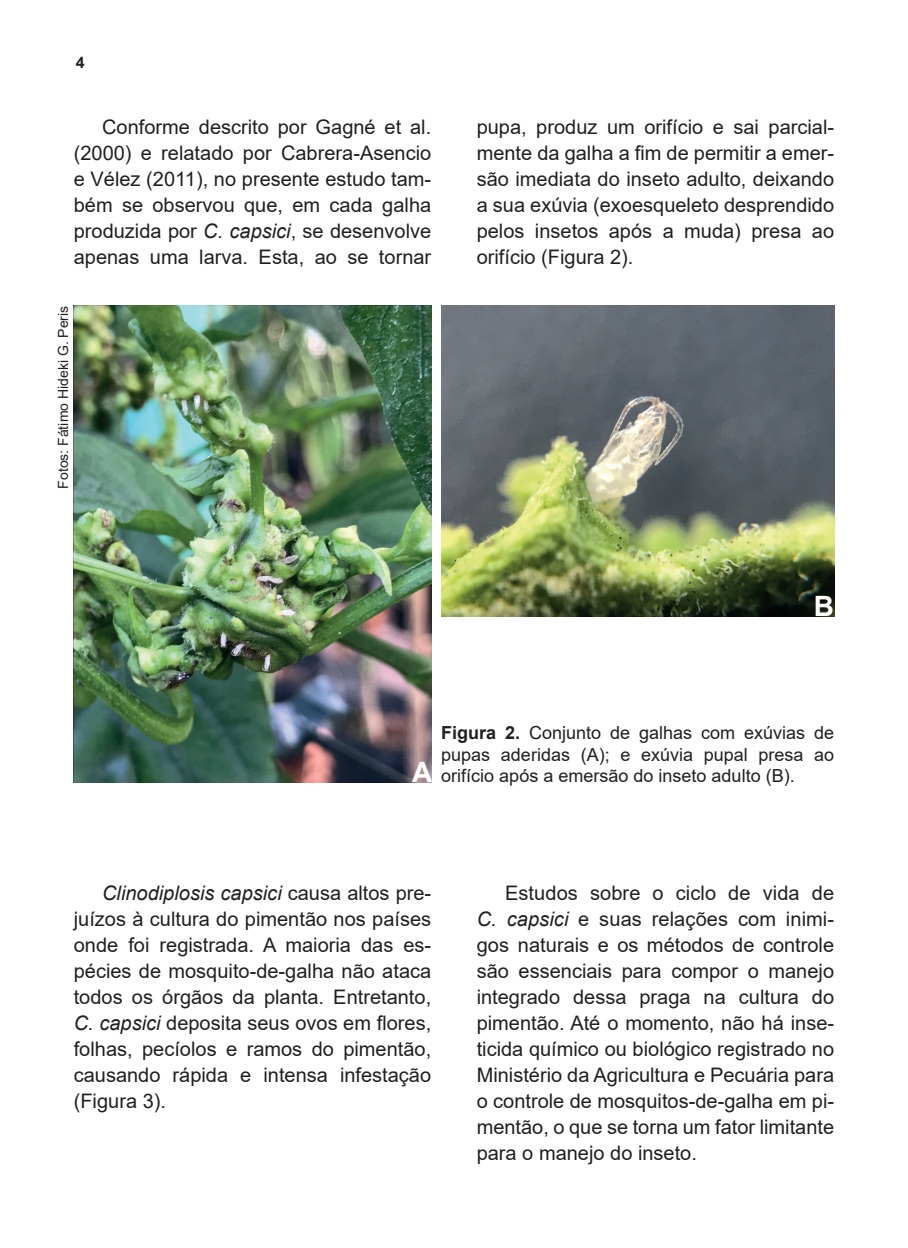
<style>
.page{position:relative;width:908px;height:1248px;background:#fff}
.page>*{position:absolute;margin:0;border:0;box-sizing:border-box;transform-origin:0 0}
.t1{font:700 28px "Arial";color:#fff}
.t2{font:20px/26px "Arial";color:#231f20;text-align:justify}
.t3{font:18px/21.6px "Arial";color:#231f20;text-align:justify}
.t4{font:700 16px "Arial";color:#231f20}
.t5{font:14px "Arial";color:#231f20}
.s1{font-style:italic}
.s2{font-weight:700}
</style>
<div class="page">
<img style="left:74px;top:306px;width:357px;height:476px">
<img style="left:441px;top:306px;width:392px;height:310px">
<p class="t4" style="left:76px;top:51px;width:10px">4</p>
<p class="t2" style="left:74px;top:113px;width:359px;text-indent:28px">Conforme descrito por Gagné et al. (2000) e relatado por Cabrera-Asencio e Vélez (2011), no presente estudo tam&shy;bém se observou que, em cada galha produzida por <span class="s1">C. capsici</span>, se desenvolve apenas uma larva. Esta, ao se tornar</p>
<p class="t2" style="left:476px;top:113px;width:359px">pupa, produz um orifício e sai parcial&shy;mente da galha a fim de permitir a emer&shy;são imediata do inseto adulto, deixando a sua exúvia (exoesqueleto desprendido pelos insetos após a muda) presa ao orifício (Figura 2).</p>
<p class="t5" style="left:53px;top:488px;width:184px;rotate:-90deg">Fotos: Fátimo Hideki G. Peris</p>
<h1 class="t1" style="left:813px;top:586px;width:22px">B</h1>
<h1 class="t1" style="left:412px;top:752px;width:22px">A</h1>
<p class="t3" style="left:441px;top:721px;width:394px"><span class="s2">Figura 2.</span> Conjunto de galhas com exúvias de pupas aderidas (A); e exúvia pupal presa ao orifício após a emersão do inseto adulto (B).</p>
<p class="t2" style="left:74px;top:879px;width:359px;text-indent:28px"><span class="s1">Clinodiplosis capsici</span> causa altos pre&shy;juízos à cultura do pimentão nos países onde foi registrada. A maioria das es&shy;pécies de mosquito-de-galha não ataca todos os órgãos da planta. Entretanto, <span class="s1">C. capsici</span> deposita seus ovos em flores, folhas, pecíolos e ramos do pimentão, causando rápida e intensa infestação (Figura 3).</p>
<p class="t2" style="left:476px;top:879px;width:359px;text-indent:28px">Estudos sobre o ciclo de vida de <span class="s1">C. capsici</span> e suas relações com inimi&shy;gos naturais e os métodos de controle são essenciais para compor o manejo integrado dessa praga na cultura do pimentão. Até o momento, não há inse&shy;ticida químico ou biológico registrado no Ministério da Agricultura e Pecuária para o controle de mosquitos-de-galha em pi&shy;mentão, o que se torna um fator limitante para o manejo do inseto.</p>
</div>
